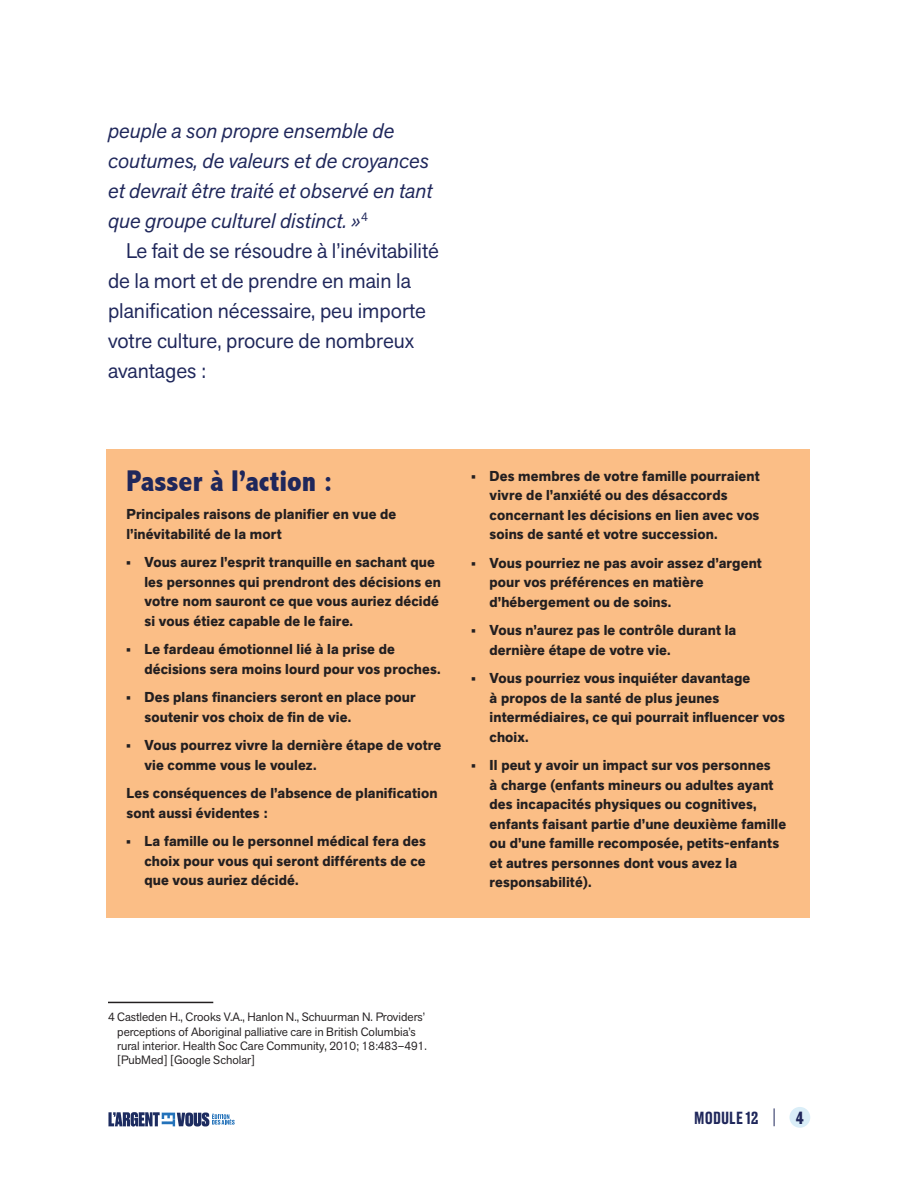
<style>
.page{position:relative;width:918px;height:1188px;background:#fff}
.page>*{position:absolute;margin:0;border:0;box-sizing:border-box;transform-origin:0 0}
.Paragraph_Style_2{font:800 condensed 30px "Abadi";color:#1f275b}
.t1{font:21px/30px "Akzid Grtsk Next";color:#1f275b}
.t2{font:italic 21px/30px "Akzid Grtsk Next";color:#1f275b}
.t3{font:500 16.5px "Druk Text";letter-spacing:.005em;color:#1f275b}
.t4{font:700 16.5px "Druk Text";color:#1f275b}
.Action_Item_black{font:700 14.25px/19.5px "Akzid Grtsk Next";letter-spacing:.01em;color:#231f20}
.footnote_fake_with_r{font:12px/14.4px "Akzid Grtsk Next";color:#231f20}
</style>
<div class="page">
<div style="left:789px;top:1107px;width:21px;height:21px;background:#daeef8;border-radius:50%"></div>
<svg style="left:774px;top:1108px;width:1px;height:18px"></svg>
<svg style="left:108px;top:1112px;width:127px;height:15px"></svg>
<hr style="left:108px;top:1002px;width:105px;height:1px;background:#231f20">
<div style="left:106px;top:450px;width:704px;height:468px;background:#fbbe86"></div>
<p class="t2" style="left:108px;top:115px;width:326px">peuple a son propre ensemble de coutumes, de valeurs et de croyances et devrait être traité et observé en tant que groupe culturel distinct. »<sup>4</sup></p>
<p class="t1" style="left:108px;top:235px;width:333px;text-indent:18px">Le fait de se résoudre à l’inévitabilité de la mort et de prendre en main la planification nécessaire, peu importe votre culture, procure de nombreux avantages :</p>
<p class="Paragraph_Style_2" style="left:126px;top:463px;width:208px">Passer à l’action :</p>
<p class="Action_Item_black" style="left:126px;top:505px;width:271px">Principales raisons de planifier en vue de l’inévitabilité de la mort</p>
<p class="Action_Item_black" style="left:144px;top:553px;width:298px;text-indent:-18px">• Vous aurez l’esprit tranquille en sachant que les personnes qui prendront des décisions en votre nom sauront ce que vous auriez décidé si vous étiez capable de le faire.</p>
<p class="Action_Item_black" style="left:144px;top:640px;width:298px;text-indent:-18px">• Le fardeau émotionnel lié à la prise de décisions sera moins lourd pour vos proches.</p>
<p class="Action_Item_black" style="left:144px;top:688px;width:273px;text-indent:-18px">• Des plans financiers seront en place pour soutenir vos choix de fin de vie.</p>
<p class="Action_Item_black" style="left:144px;top:736px;width:298px;text-indent:-18px">• Vous pourrez vivre la dernière étape de votre vie comme vous le voulez.</p>
<p class="Action_Item_black" style="left:126px;top:784px;width:313px">Les conséquences de l’absence de planification sont aussi évidentes :</p>
<p class="Action_Item_black" style="left:144px;top:832px;width:283px;text-align:justify;text-indent:-18px">• La famille ou le personnel médical fera des choix pour vous qui seront différents de ce que vous auriez décidé.</p>
<p class="Action_Item_black" style="left:490px;top:466px;width:271px;text-indent:-18px">• Des membres de votre famille pourraient vivre de l’anxiété ou des désaccords concernant les décisions en lien avec vos soins de santé et votre succession.</p>
<p class="Action_Item_black" style="left:490px;top:553px;width:274px;text-indent:-18px">• Vous pourriez ne pas avoir assez d’argent pour vos préférences en matière d’hébergement ou de soins.</p>
<p class="Action_Item_black" style="left:490px;top:621px;width:248px;text-indent:-18px">• Vous n’aurez pas le contrôle durant la dernière étape de votre vie.</p>
<p class="Action_Item_black" style="left:490px;top:669px;width:297px;text-indent:-18px">• Vous pourriez vous inquiéter davantage<br>à propos de la santé de plus jeunes intermédiaires, ce qui pourrait influencer vos choix.</p>
<p class="Action_Item_black" style="left:490px;top:756px;width:298px;text-indent:-18px">• Il peut y avoir un impact sur vos personnes<br>à charge (enfants mineurs ou adultes ayant des incapacités physiques ou cognitives, enfants faisant partie d’une deuxième famille ou d’une famille recomposée, petits-enfants et autres personnes dont vous avez la responsabilité).</p>
<p class="footnote_fake_with_r" style="left:117px;top:1010px;width:311px;text-indent:-9px">4 Castleden H., Crooks V.A., Hanlon N., Schuurman N. Providers’ perceptions of Aboriginal palliative care in British Columbia’s rural interior. Health Soc Care Community, 2010; 18:483–491. [PubMed] [Google Scholar]</p>
<p class="t3" style="left:694px;top:1109px;width:66px">MODULE 12</p>
<p class="t4" style="left:796px;top:1109px;width:10px">4</p>
</div>
